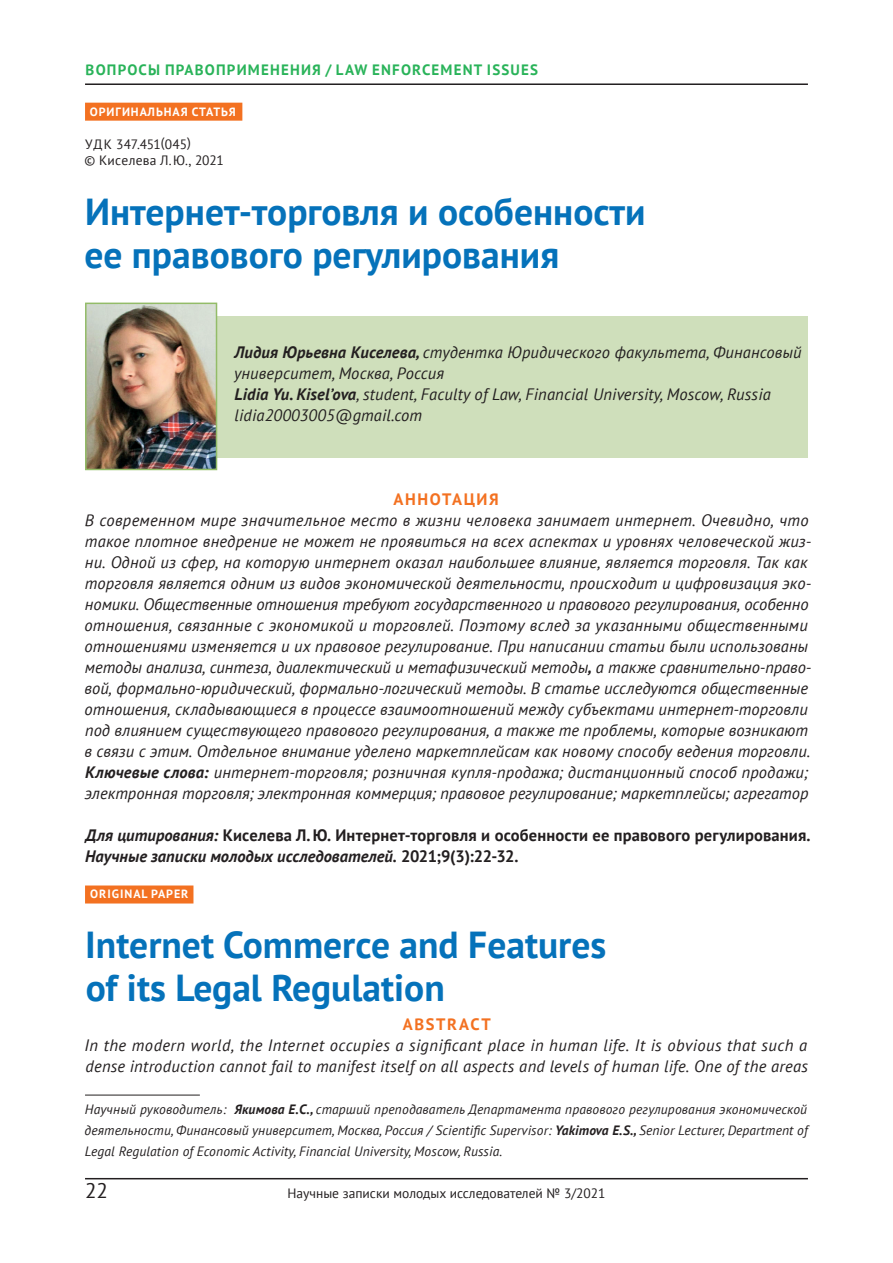
<style>
.page{position:relative;width:893px;height:1263px;background:#fff}
.page>*{position:absolute;margin:0;border:0;box-sizing:border-box;transform-origin:0 0}
.t1{font:700 37.5px/42.8px "PT Sans";color:#0572ba}
.t2{font:21px "PT Sans";color:#231f20}
.t3{font:italic 16.5px/21px "PT Sans";letter-spacing:.01em;color:#231f20}
.t4{font:700 16.5px/21px "PT Sans";letter-spacing:.01em;color:#231f20}
.t5{font:700 16.5px "PT Sans";letter-spacing:.095em;color:#f37121}
.t6{font:700 15px "PT Sans";letter-spacing:.08em;color:#29b359}
.t7{font:italic 13.5px/21px "PT Sans";letter-spacing:.01em;color:#231f20;text-align:justify}
.t8{font:13.5px/16.5px "PT Sans";color:#231f20}
.t9{font:700 12px "PT Sans";letter-spacing:.08em;color:#fff}
.s1{font-weight:700}
.s2{font-style:italic}
</style>
<div class="page">
<hr style="left:85px;top:1178px;width:723px;height:1px;background:#231f20">
<hr style="left:85px;top:83px;width:723px;height:2px;background:#231f20">
<div style="left:85px;top:316px;width:723px;height:142px;background:#cfdfbb"></div>
<div style="left:85px;top:103px;width:157px;height:18px;background:#f37121"></div>
<div style="left:85px;top:885px;width:108px;height:18px;background:#f37121"></div>
<img style="left:88px;top:306px;width:126px;height:161px">
<div style="left:85px;top:303px;width:132px;height:167px;border:2px solid #93bc68"></div>
<hr style="left:85px;top:1095px;width:115px;height:1px;background:#231f20">
<p class="t6" style="left:86px;top:60px;width:43px">ВОПРОС</p>
<p class="t6" style="left:148px;top:60px;width:124px">Ы ПРАВОПРИМЕНЕНИ</p>
<p class="t6" style="left:312px;top:60px;width:152px">Я / LAW EN FORCEMENT</p>
<p class="t6" style="left:487px;top:60px;width:44px">ISSUES</p>
<p class="t9" style="left:90px;top:103px;width:9px">ОРИ</p>
<p class="t9" style="left:116px;top:103px;width:16px">ГИНА</p>
<p class="t9" style="left:148px;top:103px;width:90px">ЛЬНАЯ СТАТЬЯ</p>
<p class="t8" style="left:85px;top:135px;width:141px">УДК 347.451(045)<br>© Киселева Л.Ю., 2021</p>
<h1 class="t1" style="left:85px;top:190px;width:563px">Интернет-торговля и особенности ее правового регулирования</h1>
<p class="t3" style="left:234px;top:342px;width:569px"><span class="s1">Лидия Юрьевна Киселева,</span> студентка Юридического факультета, Финансовый университет, Москва, Россия<br><span class="s1">Lidia Yu. Kisel’ova</span>, student, Faculty of Law, Financial University, Moscow, Russia lidia20003005@gmail.com</p>
<p class="t5" style="left:394px;top:489px;width:13px">АННО</p>
<p class="t5" style="left:442px;top:489px;width:58px">ТАЦИЯ</p>
<p class="t3" style="left:85px;top:510px;width:728px">В современном мире значительное место в жизни человека занимает интернет. Очевидно, что такое плотное внедрение не может не проявиться на всех аспектах и уровнях человеческой жиз&shy;ни. Одной из сфер, на которую интернет оказал наибольшее влияние, является торговля. Так как торговля является одним из видов экономической деятельности, происходит и цифровизация эко&shy;номики. Общественные отношения требуют государственного и правового регулирования, особенно отношения, связанные с экономикой и торговлей. Поэтому вслед за указанными общественными отношениями изменяется и их правовое регулирование. При написании статьи были использованы методы анализа, синтеза, диалектический и метафизический методы<span class="s1">,</span> а также сравнительно-право&shy;вой, формально-юридический, формально-логический методы. В статье исследуются общественные отношения, складывающиеся в процессе взаимоотношений между субъектами интернет-торговли под влиянием существующего правового регулирования, а также те проблемы, которые возникают в связи с этим. Отдельное внимание уделено маркетплейсам как новому способу ведения торговли.<br><span class="s1">Ключевые слова:</span> интернет-торговля; розничная купля-продажа; дистанционный способ продажи; электронная торговля; электронная коммерция; правовое регулирование; маркетплейсы; агрегатор</p>
<p class="t4" style="left:85px;top:825px;width:727px"><span class="s2">Для цитирования:</span> Киселева Л.Ю. И нтернет-торговля и особенности ее правового регулирования.<br><span class="s2">Научные записки молодых исследователей.</span> 2021;9(3):22-32.</p>
<p class="t9" style="left:90px;top:886px;width:100px">ORIGINAL PAPER</p>
<h1 class="t1" style="left:85px;top:923px;width:523px">Internet Commerce and Features of its Legal Regulation</h1>
<p class="t5" style="left:403px;top:1014px;width:89px">ABSTRACT</p>
<p class="t3" style="left:85px;top:1035px;width:725px">In the modern world, the Internet occupies a significant place in human life. It is obvious that such a dense introduction cannot fail to manifest itself on all aspects and levels of human life. One of the areas</p>
<p class="t7" style="left:85px;top:1099px;width:725px">Научный руководитель: <span class="s1">Якимова Е.С.,</span> старший преподаватель Департамента правового регулирования экономической деятельности, Финансовый университет, Москва, Россия / Scientific Supervisor: <span class="s1">Yakimova E.S.,</span> Senior Lecturer, Department of Legal Regulation of Economic Activity, Financial University, Moscow, Russia.</p>
<p class="t2" style="left:85px;top:1177px;width:24px">22</p>
<p class="t8" style="left:287px;top:1185px;width:320px">Научные записки молодых исследователей № 3/2021</p>
</div>
